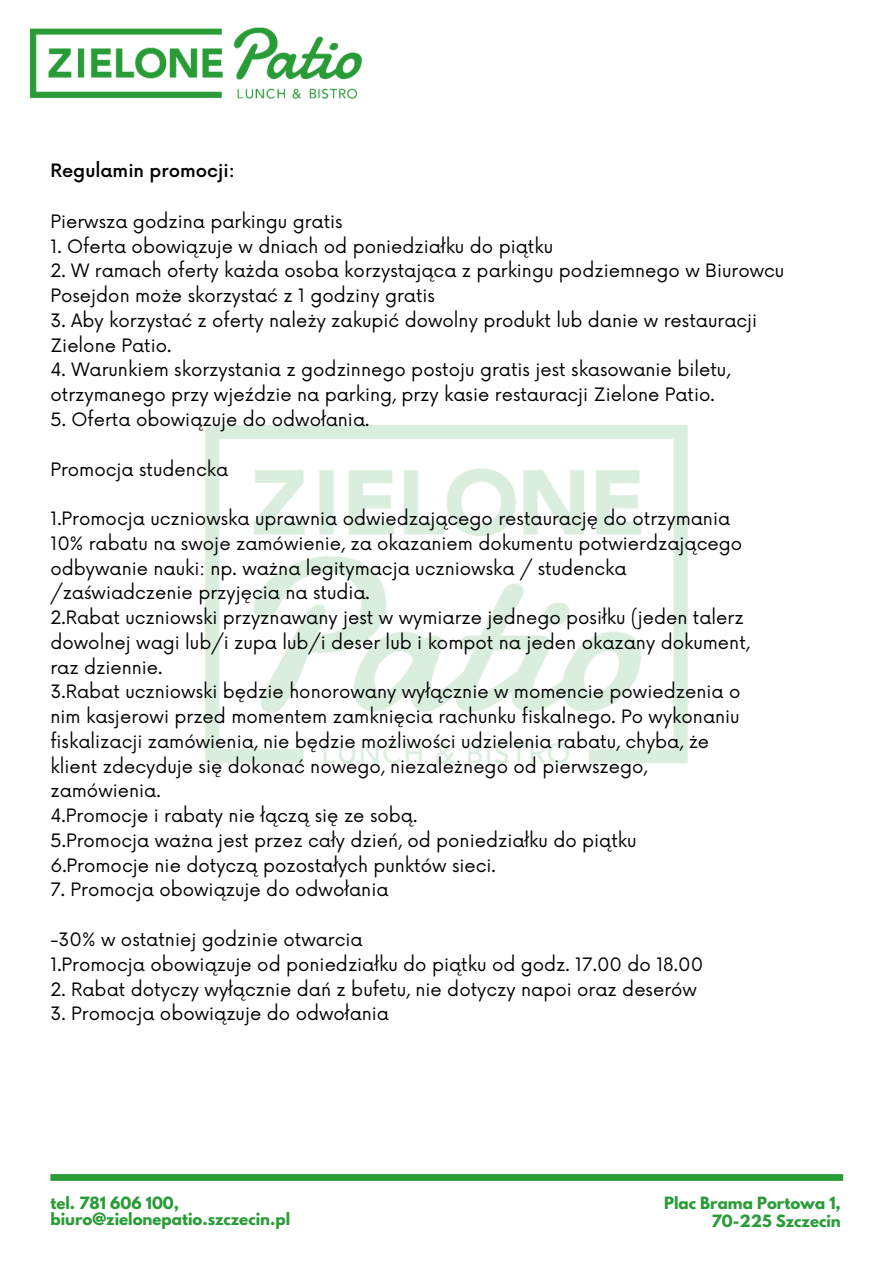
<style>
.page{position:relative;width:894px;height:1264px;background:#fff}
.page>*{position:absolute;margin:0;border:0;box-sizing:border-box;transform-origin:0 0}
.t1{font:18px/24.8px "Now";color:#000}
.t2{font:500 18px "Now";color:#000}
.t3{font:700 15px "League Spartan";color:#299c37}
</style>
<div class="page">
<img style="left:29px;top:27px;width:333px;height:73px">
<div style="left:50px;top:1174px;width:793px;height:6px;background:#299c37"></div>
<img style="left:205px;top:425px;width:483px;height:339px">
<h2 class="t2" style="left:50px;top:161px;width:186px">Regulamin promocji:</h2>
<p class="t1" style="left:50px;top:210px;width:294px">Pierwsza godzina parkingu gratis</p>
<p class="t1" style="left:50px;top:235px;width:504px">1. Oferta obowiązuje w dniach od poniedziałku do piątku</p>
<p class="t1" style="left:50px;top:259px;width:735px">2. W ramach oferty każda osoba korzystająca z parkingu podziemnego w Biurowcu<br>Posejdon może skorzystać z 1 godziny gratis</p>
<p class="t1" style="left:50px;top:309px;width:708px">3. Aby korzystać z oferty należy zakupić dowolny produkt lub danie w restauracji<br>Zielone Patio.</p>
<p class="t1" style="left:50px;top:358px;width:681px">4. Warunkiem skorzystania z godzinnego postoju gratis jest skasowanie biletu, otrzymanego przy wjeździe na parking, przy kasie restauracji Zielone Patio.</p>
<p class="t1" style="left:50px;top:408px;width:320px">5. Oferta obowiązuje do odwołania.</p>
<p class="t1" style="left:50px;top:457px;width:179px">Promocja studencka</p>
<p class="t1" style="left:50px;top:507px;width:700px">1.Promocja uczniowska uprawnia odwiedzającego restaurację do otrzymania 10% rabatu na swoje zamówienie, za okazaniem dokumentu potwierdzającego odbywanie nauki: np. ważna legitymacja uczniowska / studencka /zaświadczenie przyjęcia na studia.<br>2.Rabat uczniowski przyznawany jest w wymiarze jednego posiłku (jeden talerz dowolnej wagi lub/i zupa lub/i deser lub i kompot na jeden okazany dokument, raz dziennie.<br>3.Rabat uczniowski będzie honorowany wyłącznie w momencie powiedzenia o nim kasjerowi przed momentem zamknięcia rachunku fiskalnego. Po wykonaniu fiskalizacji zamówienia, nie będzie możliwości udzielenia rabatu, chyba, że klient zdecyduje się dokonać nowego, niezależnego od pierwszego, zamówienia.<br>4.Promocje i rabaty nie łączą się ze sobą.<br>5.Promocja ważna jest przez cały dzień, od poniedziałku do piątku<br>6.Promocje nie dotyczą pozostałych punktów sieci.</p>
<p class="t1" style="left:50px;top:878px;width:339px">7. Promocja obowiązuje do odwołania</p>
<p class="t1" style="left:50px;top:928px;width:654px">-30% w ostatniej godzinie otwarcia<br>1.Promocja obowiązuje od poniedziałku do piątku od godz. 17.00 do 18.00</p>
<p class="t1" style="left:50px;top:977px;width:648px">2. Rabat dotyczy wyłącznie dań z bufetu, nie dotyczy napoi oraz deserów</p>
<p class="t1" style="left:50px;top:1002px;width:340px">3. Promocja obowiązuje do odwołania</p>
<h2 class="t3" style="left:50px;top:1195px;width:130px">tel. 781 606 100,</h2>
<h2 class="t3" style="left:50px;top:1211px;width:241px">biuro@zielonepatio.szczecin.pl</h2>
<h1 class="t3" style="left:663px;top:1195px;width:178px">Plac Brama Portowa 1,</h1>
<h2 class="t3" style="left:711px;top:1213px;width:131px">70-225 Szczecin</h2>
</div>
